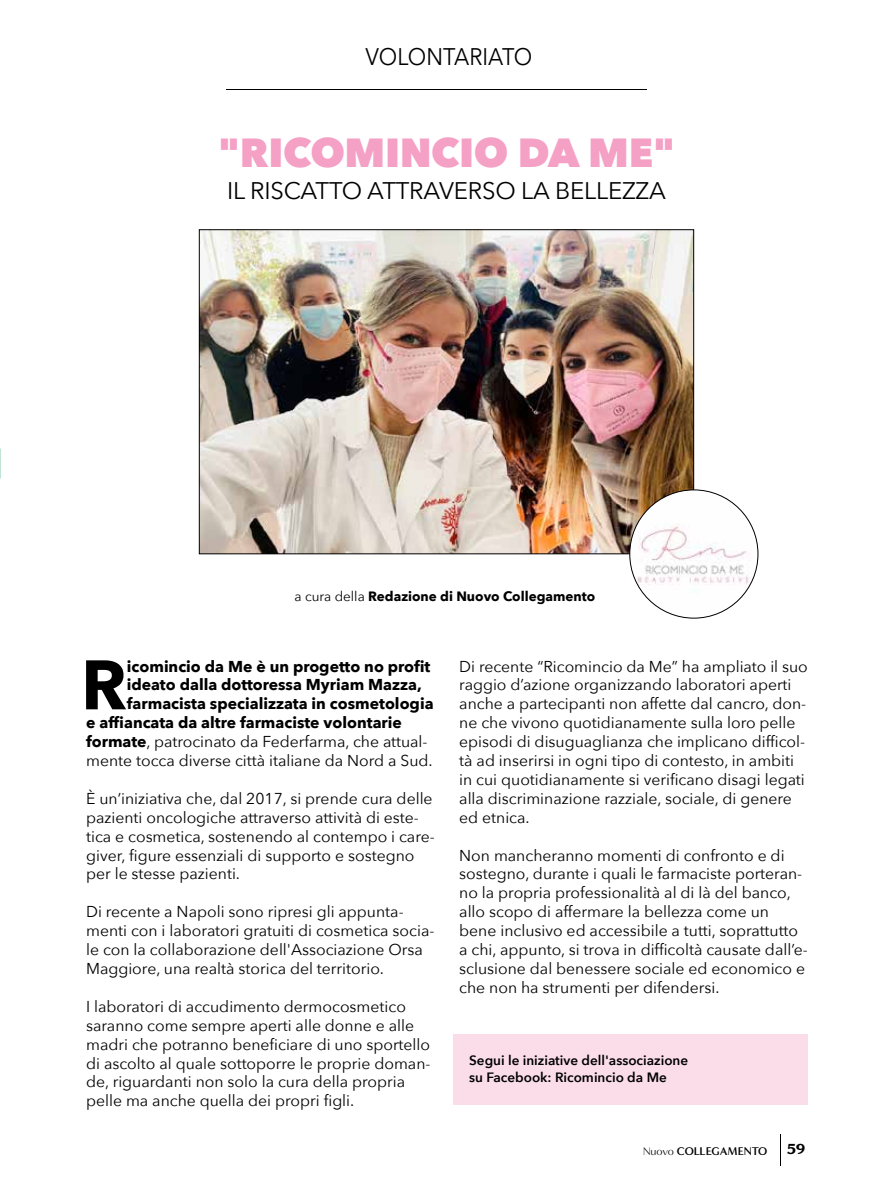
<style>
.page{position:relative;width:893px;height:1191px;background:#fff}
.page>*{position:absolute;margin:0;border:0;box-sizing:border-box;transform-origin:0 0}
.t1{font:700 69.15px "Avenir Next";color:#000}
.t2{font:800 40.5px "Avenir Next";letter-spacing:-.01em;color:#f5a0c5}
.t3{font:24px "Avenir Next";letter-spacing:-.01em;color:#000}
.t4{font:24px "Avenir Next";letter-spacing:-.01em;color:#000;scale:.91 1}
.t5{font:15.75px/18.9px "Avenir Next";color:#000}
.t6{font:700 15.75px "Avenir Next";color:#000}
.t7{font:900 15px "Minerva Modern";color:#000}
.t8{font:600 13.5px/16.2px "Avenir Next";color:#000}
.t9{font:700 13.5px "Avenir Next";color:#000}
.t10{font:700 11.4px "Minerva Modern";letter-spacing:-.015em;color:#000}
.s1{font-weight:400}
.s2{font-weight:700}
.s3{font-weight:400;font-size:11.25px}
</style>
<div class="page">
<div style="left:454px;top:1034px;width:354px;height:70px;background:#fbddea"></div>
<hr style="left:780px;top:1134px;width:1px;height:31px;background:#000">
<hr style="left:226px;top:89px;width:421px;height:1px;background:#000">
<img style="left:201px;top:231px;width:491px;height:321px">
<img style="left:630px;top:490px;width:128px;height:128px;border-radius:64px">
<img style="left:0;top:448px;width:1px;height:31px">
<h3 class="t4" style="left:366px;top:36px;width:185px">VOLONTARIATO</h3>
<h2 class="t2" style="left:218px;top:127px;width:459px">"RICOMINCIO DA ME"</h2>
<h3 class="t3" style="left:227px;top:170px;width:440px">IL RISCATTO ATTRAVERSO LA BELLEZZA</h3>
<p class="t9" style="left:295px;top:585px;width:302px"><span class="s1">a cura della</span> Redazione di Nuovo Collegamento</p>
<h1 class="t1" style="left:81px;top:625px;width:47px">R</h1>
<p class="t6" style="left:127px;top:652px;width:305px">icomincio da Me è un progetto no profit</p>
<p class="t6" style="left:127px;top:671px;width:297px">ideato dalla dottoressa Myriam Mazza,</p>
<p class="t6" style="left:127px;top:690px;width:308px">farmacista specializzata in cosmetologia</p>
<p class="t6" style="left:86px;top:709px;width:317px">e affiancata da altre farmaciste volontarie</p>
<p class="t5" style="left:86px;top:731px;width:343px"><span class="s2">formate</span>, patrocinato da Federfarma, che attual-</p>
<p class="t5" style="left:86px;top:750px;width:348px">mente tocca diverse città italiane da Nord a Sud.</p>
<p class="t5" style="left:86px;top:788px;width:350px">È un’iniziativa che, dal 2017, si prende cura delle pazienti oncologiche attraverso attività di este&shy;tica e cosmetica, sostenendo al contempo i care&shy;giver, figure essenziali di supporto e sostegno per le stesse pazienti.</p>
<p class="t5" style="left:86px;top:901px;width:350px">Di recente a Napoli sono ripresi gli appunta&shy;menti con i laboratori gratuiti di cosmetica socia&shy;le con la collaborazione dell'Associazione Orsa Maggiore, una realtà storica del territorio.</p>
<p class="t5" style="left:86px;top:996px;width:346px">I laboratori di accudimento dermocosmetico saranno come sempre aperti alle donne e alle madri che potranno beneficiare di uno sportello di ascolto al quale sottoporre le proprie doman&shy;de, riguardanti non solo la cura della propria pelle ma anche quella dei propri figli.</p>
<p class="t5" style="left:459px;top:656px;width:350px">Di recente “Ricomincio da Me” ha ampliato il suo raggio d’azione organizzando laboratori aperti anche a partecipanti non affette dal cancro, don&shy;ne che vivono quotidianamente sulla loro pelle episodi di disuguaglianza che implicano difficol&shy;tà ad inserirsi in ogni tipo di contesto, in ambiti in cui quotidianamente si verificano disagi legati alla discriminazione razziale, sociale, di genere ed etnica.</p>
<p class="t5" style="left:459px;top:845px;width:350px">Non mancheranno momenti di confronto e di sostegno, durante i quali le farmaciste porteran&shy;no la propria professionalità al di là del banco, allo scopo di affermare la bellezza come un bene inclusivo ed accessibile a tutti, soprattutto a chi, appunto, si trova in difficoltà causate dall’e&shy;sclusione dal benessere sociale ed economico e che non ha strumenti per difendersi.</p>
<p class="t8" style="left:469px;top:1052px;width:220px">Segui le iniziative dell'associazione su Facebook: Ricomincio da Me</p>
<p class="t10" style="left:643px;top:1144px;width:126px"><span class="s3">Nuovo</span> COLLEGAMENTO</p>
<p class="t7" style="left:787px;top:1140px;width:20px">59</p>
</div>
